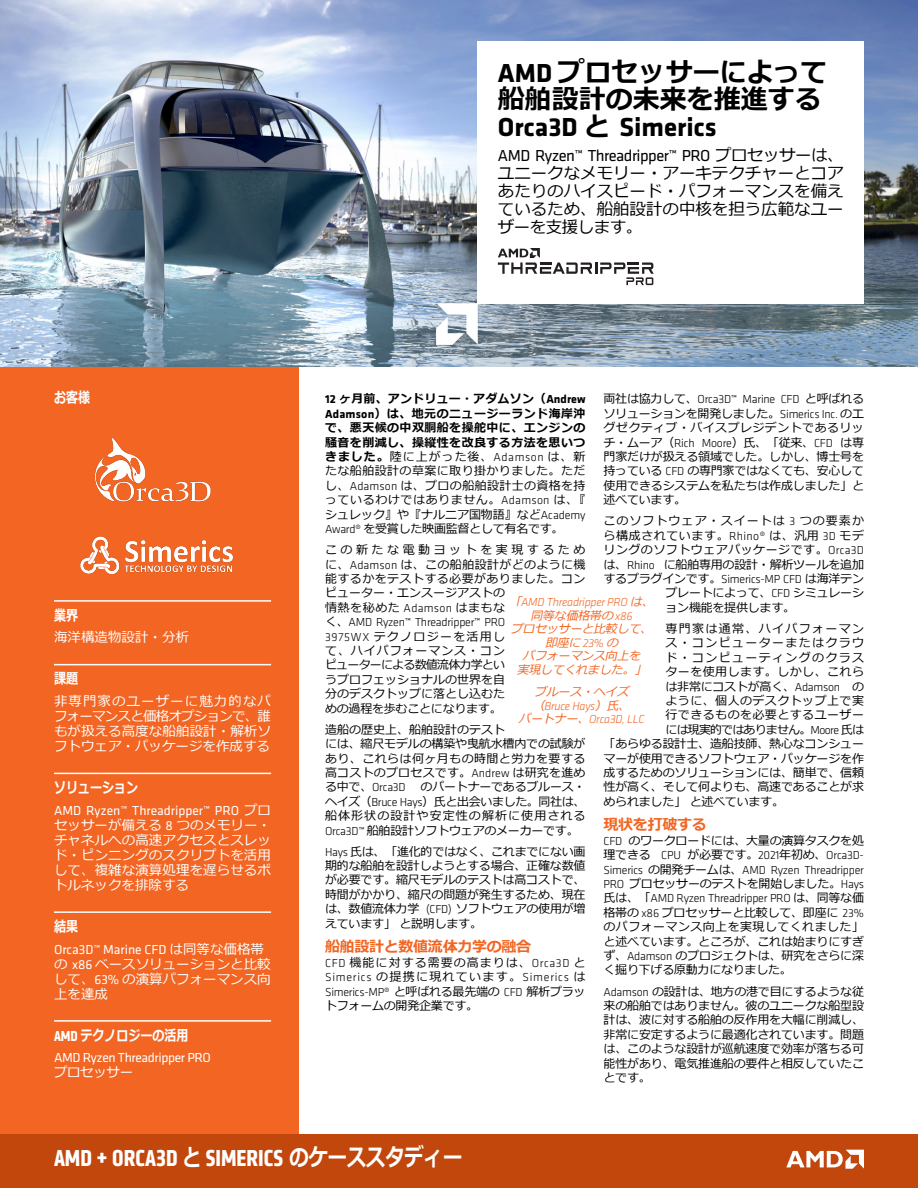
<style>
.page{position:relative;width:918px;height:1188px;background:#fff}
.page>*{position:absolute;margin:0;border:0;box-sizing:border-box;transform-origin:0 0}
.t1{font:700 27px/27px "Meiryo";color:#000}
.t2{font:700 condensed 24px "Klavika";color:#fff}
.t3{font:16.5px/18px "Meiryo";color:#000;text-align:justify}
.t4{font:700 15px "Meiryo";color:#fff;scale:.8 1}
.t5{font:700 15px "Meiryo";letter-spacing:-.02em;color:#f26522}
.t6{font:13.5px/15px "Meiryo";color:#fff;text-align:justify}
.t7{font:13.5px/15px "Klavika";letter-spacing:-.025em;color:#fff}
.t8{font:12px/14.4px "Meiryo";letter-spacing:-.015em;color:#000;text-align:justify}
.t9{font:12px/14.4px "Meiryo";letter-spacing:.03em;color:#000}
.t10{font:italic 12px/13.5px "Meiryo";color:#f26522;text-align:center}
.t11{font:12px "Meiryo";letter-spacing:.035em;color:#000}
.t12{font:12px "Meiryo";letter-spacing:.11em;color:#000}
.t13{font:italic 300 12px/13.5px "Klavika";letter-spacing:-.02em;color:#f26522;text-align:center}
.t14{font:12px "Meiryo";letter-spacing:.05em;color:#000}
.t15{font:12px "Meiryo";letter-spacing:.04em;color:#000}
.t16{font:12px "Meiryo";letter-spacing:.085em;color:#000}
.t17{font:12px "Meiryo";letter-spacing:-.07em;color:#000}
.s1{font-family:"Klavika"}
.s2{font-family:"Klavika";font-stretch:condensed}
.s3{font-family:"Meiryo"}
.s4{font-family:"Klavika";font-weight:700}
.s5{font-weight:700}
.s6{font-family:"Klavika";font-weight:300}
.s7{font-family:"Meiryo";font-weight:400}
.s8{font-family:"Meiryo";font-stretch:normal}
</style>
<div class="page">
<div style="left:0;top:367px;width:298px;height:767px;background:#f26522"></div>
<hr style="left:54px;top:600px;width:217px;height:2px;background:#fff">
<hr style="left:54px;top:664px;width:217px;height:1px;background:#fff">
<hr style="left:54px;top:773px;width:217px;height:1px;background:#fff">
<hr style="left:54px;top:911px;width:217px;height:2px;background:#fff">
<hr style="left:54px;top:1020px;width:217px;height:2px;background:#fff">
<div style="left:0;top:1134px;width:918px;height:54px;background:#c1470c"></div>
<svg style="left:786px;top:1150px;width:78px;height:19px"></svg>
<img style="left:0;top:0;width:918px;height:367px">
<div style="left:478px;top:41px;width:386px;height:262px;background:#fff"></div>
<svg style="left:436px;top:303px;width:42px;height:42px"></svg>
<img style="left:95px;top:438px;width:116px;height:64px">
<img style="left:80px;top:536px;width:154px;height:39px">
<svg style="left:498px;top:248px;width:156px;height:37px"></svg>
<p class="t1" style="left:498px;top:60px;width:331px"><span class="s1">AMD</span> プロセッサーによって船舶設計の未来を推進する<br><span class="s1">Orca3D</span> と <span class="s1">Simerics</span></p>
<p class="t3" style="left:498px;top:147px;width:347px"><span class="s1">AMD Ryzen™ Threadripper™ PRO</span> プロセッサーは、ユニークなメモリー・アーキテクチャーとコアあたりのハイスピード・パフォーマンスを備えているため、船舶設計の中核を担う広範なユーザーを支援します。</p>
<p class="t4" style="left:54px;top:387px;width:46px">お客様</p>
<p class="t4" style="left:54px;top:605px;width:31px">業界</p>
<p class="t6" style="left:54px;top:631px;width:136px">海洋構造物設計・分析</p>
<p class="t4" style="left:54px;top:668px;width:31px">課題</p>
<p class="t6" style="left:54px;top:694px;width:219px">非専門家のユーザーに魅力的なパフォーマンスと価格オプションで、誰もが扱える高度な船舶設計・解析ソフトウェア・パッケージを作成する</p>
<p class="t4" style="left:54px;top:777px;width:106px">ソリューション</p>
<p class="t6" style="left:54px;top:803px;width:219px"><span class="s1">AMD Ryzen™ Threadripper™ PRO</span> プロセッサーが備える <span class="s1">8</span> つのメモリー・チャネルへの高速アクセスとスレッド・ピンニングのスクリプトを活用して、複雑な演算処理を遅らせるボトルネックを排除する</p>
<p class="t4" style="left:54px;top:916px;width:31px">結果</p>
<p class="t6" style="left:54px;top:942px;width:218px;text-align:left"><span class="s1">Orca3D™ Marine CFD</span> は同等な価格帯の <span class="s1">x86</span> ベースソリューションと比較して、<span class="s1">63%</span> の演算パフォーマンス向上を達成</p>
<p class="t4" style="left:54px;top:1025px;width:170px"><span class="s2">AMD</span> テクノロジーの活用</p>
<p class="t7" style="left:54px;top:1050px;width:158px">AMD Ryzen Threadripper PRO<span class="s3">プロセッサー</span></p>
<p class="t8" style="left:325px;top:393px;width:262px"><span class="s4">12</span> <span class="s5">ヶ月前、アンドリュー・アダムソン（</span><span class="s4">Andrew Adamson</span><span class="s5">）は、地元のニュージーランド海岸沖で、悪天候の中双胴船を操舵中に、エンジンの騒音を削減し、操縦性を改良する方法を思いつきました。</span>陸に上がった後、<span class="s6">Adamson</span> は、新たな船舶設計の草案に取り掛かりました。ただし、<span class="s6">Adamson</span> は、プロの船舶設計士の資格を持っているわけではありません。<span class="s6">Adamson</span> は、『シュレック』や『ナルニア国物語』など<span class="s6">Academy Award®</span> を受賞した映画監督として有名です。</p>
<p class="t9" style="left:325px;top:543px;width:262px">この新たな電動ヨットを実現するために、<span class="s6">Adamson</span> は、この船舶設計がどのように機能するかをテストする必要がありました。コンピューター・エンスージアストの<br>情熱を秘めた <span class="s6">Adamson</span> はまもな<br>く、<span class="s6">AMD Ryzen™ Threadripper™ PRO<br>3975WX</span> テクノロジーを活用し<br>て、ハイパフォーマンス・コン<br>ピューターによる数値流体力学とい<br>うプロフェッショナルの世界を自<br>分のデスクトップに落とし込むた<br>めの過程を歩むことになります。</p>
<p class="t8" style="left:325px;top:723px;width:262px;text-align:left">造船の歴史上、船舶設計のテスト<br>には、縮尺モデルの構築や曳航水槽内での試験があり、これらは何ヶ月もの時間と労力を要する高コストのプロセスです。<span class="s6">Andrew</span> は研究を進める中で、<span class="s6">Orca3D</span> のパートナーであるブルース・ヘイズ（<span class="s6">Bruce Hays</span>）氏と出会いました。同社は、船体形状の設計や安定性の解析に使用される<br><span class="s6">Orca3D™</span> 船舶設計ソフトウェアのメーカーです。</p>
<p class="t8" style="left:325px;top:845px;width:262px"><span class="s6">Hays</span> 氏は、「進化的ではなく、これまでにない画期的な船舶を設計しようとする場合、正確な数値が必要です。縮尺モデルのテストは高コストで、時間がかかり、縮尺の問題が発生するため、現在は、数値流体力学 <span class="s6">(CFD)</span> ソフトウェアの使用が増えています」 と説明します。</p>
<p class="t5" style="left:325px;top:937px;width:208px">船舶設計と数値流体力学の融合</p>
<p class="t8" style="left:325px;top:956px;width:262px"><span class="s6">CFD</span> 機能に対する需要の高まりは、<span class="s6">Orca3D</span> と<span class="s6">Simerics</span> の提携に現れています。<span class="s6">Simerics</span> は<span class="s6">Simerics-MP®</span> と呼ばれる最先端の <span class="s6">CFD</span> 解析プラットフォームの開発企業です。</p>
<p class="t8" style="left:604px;top:393px;width:262px">両社は協力して、<span class="s6">Orca3D™ Marine CFD</span> と呼ばれるソリューションを開発しました。<span class="s6">Simerics Inc.</span> のエグゼクティブ・バイスプレジデントであるリッチ・ムーア（<span class="s6">Rich Moore</span>）氏、「従来、<span class="s6">CFD</span> は専門家だけが扱える領域でした。しかし、博士号を持っている <span class="s6">CFD</span> の専門家ではなくても、安心して使用できるシステムを私たちは作成しました」と述べています。</p>
<p class="t16" style="left:604px;top:513px;width:262px">このソフトウェア・スイートは <span class="s6">3</span> つの要素か</p>
<p class="t14" style="left:604px;top:527px;width:262px">ら構成されています。<span class="s6">Rhino®</span> は、汎用 <span class="s6">3D</span> モデ</p>
<p class="t15" style="left:604px;top:541px;width:262px">リングのソフトウェアパッケージです。<span class="s6">Orca3D</span></p>
<p class="t8" style="left:604px;top:558px;width:262px">は、<span class="s6">Rhino</span> に船舶専用の設計・解析ツールを追加</p>
<p class="t8" style="left:604px;top:572px;width:262px">するプラグインです。<span class="s6">Simerics-MP CFD</span> は海洋テン</p>
<p class="t8" style="left:666px;top:586px;width:200px">プレートによって、<span class="s6">CFD</span> シミュレーシ</p>
<p class="t8" style="left:666px;top:601px;width:131px">ョン機能を提供します。</p>
<p class="t12" style="left:666px;top:620px;width:200px">専門家は通常、ハイパフォーマン</p>
<p class="t12" style="left:666px;top:635px;width:200px">ス・コンピューターまたはクラウ</p>
<p class="t12" style="left:666px;top:649px;width:200px">ド・コンピューティングのクラス</p>
<p class="t11" style="left:666px;top:663px;width:200px">ターを使用します。しかし、これら</p>
<p class="t8" style="left:666px;top:680px;width:200px">は非常にコストが高く、<span class="s6">Adamson</span> の</p>
<p class="t11" style="left:666px;top:692px;width:200px">ように、個人のデスクトップ上で実</p>
<p class="t11" style="left:666px;top:707px;width:200px">行できるものを必要とするユーザー</p>
<p class="t17" style="left:666px;top:721px;width:200px">には現実的ではありません。<span class="s6">Moore</span> 氏は</p>
<p class="t8" style="left:604px;top:737px;width:262px">「あらゆる設計士、造船技師、熱心なコンシュー</p>
<p class="t8" style="left:604px;top:752px;width:262px">マーが使用できるソフトウェア・パッケージを作</p>
<p class="t8" style="left:604px;top:766px;width:262px">成するためのソリューションには、簡単で、信頼</p>
<p class="t8" style="left:604px;top:780px;width:262px">性が高く、そして何よりも、高速であることが求</p>
<p class="t8" style="left:604px;top:795px;width:182px">められました」 と述べています。</p>
<p class="t5" style="left:604px;top:815px;width:105px">現状を打破する</p>
<p class="t8" style="left:604px;top:834px;width:262px"><span class="s6">CFD</span> のワークロードには、大量の演算タスクを処理できる <span class="s6">CPU</span> が必要です。<span class="s6">2021</span>年初め、<span class="s6">Orca3D-Simerics</span> の開発チームは、<span class="s6">AMD Ryzen Threadripper PRO</span> プロセッサーのテストを開始しました。<span class="s6">Hays</span>氏は、「<span class="s6">AMD Ryzen Threadripper PRO</span> は、同等な価格帯の <span class="s6">x86</span> プロセッサーと比較して、即座に <span class="s6">23%</span>のパフォーマンス向上を実現してくれました」と述べています。ところが、これは始まりにすぎず、<span class="s6">Adamson</span> のプロジェクトは、研究をさらに深く掘り下げる原動力になりました。</p>
<p class="t8" style="left:604px;top:985px;width:262px"><span class="s6">Adamson</span> の設計は、地方の港で目にするような従来の船舶ではありません。彼のユニークな船型設計は、波に対する船舶の反作用を大幅に削減し、非常に安定するように最適化されています。問題は、このような設計が巡航速度で効率が落ちる可能性があり、電気推進船の要件と相反していたことです。</p>
<p class="t10" style="left:509px;top:596px;width:150px">「<span class="s6">AMD Threadripper PRO</span> は、同等な価格帯の <span class="s6">x 8 6<br></span>プロセッサーと比較して、即座に <span class="s6">2 3 %</span> の<br>パフォーマンス向上を<br>実現してくれました。」</p>
<p class="t13" style="left:519px;top:685px;width:127px"><span class="s7">ブルース・ヘイズ（</span>Bruce Hays<span class="s7">）氏、<br>パートナー、</span>Orca3D, LLC</p>
<p class="t2" style="left:54px;top:1142px;width:410px">AMD + ORCA3D <span class="s8">と</span> SIMERICS <span class="s8">のケーススタディー</span></p>
</div>
